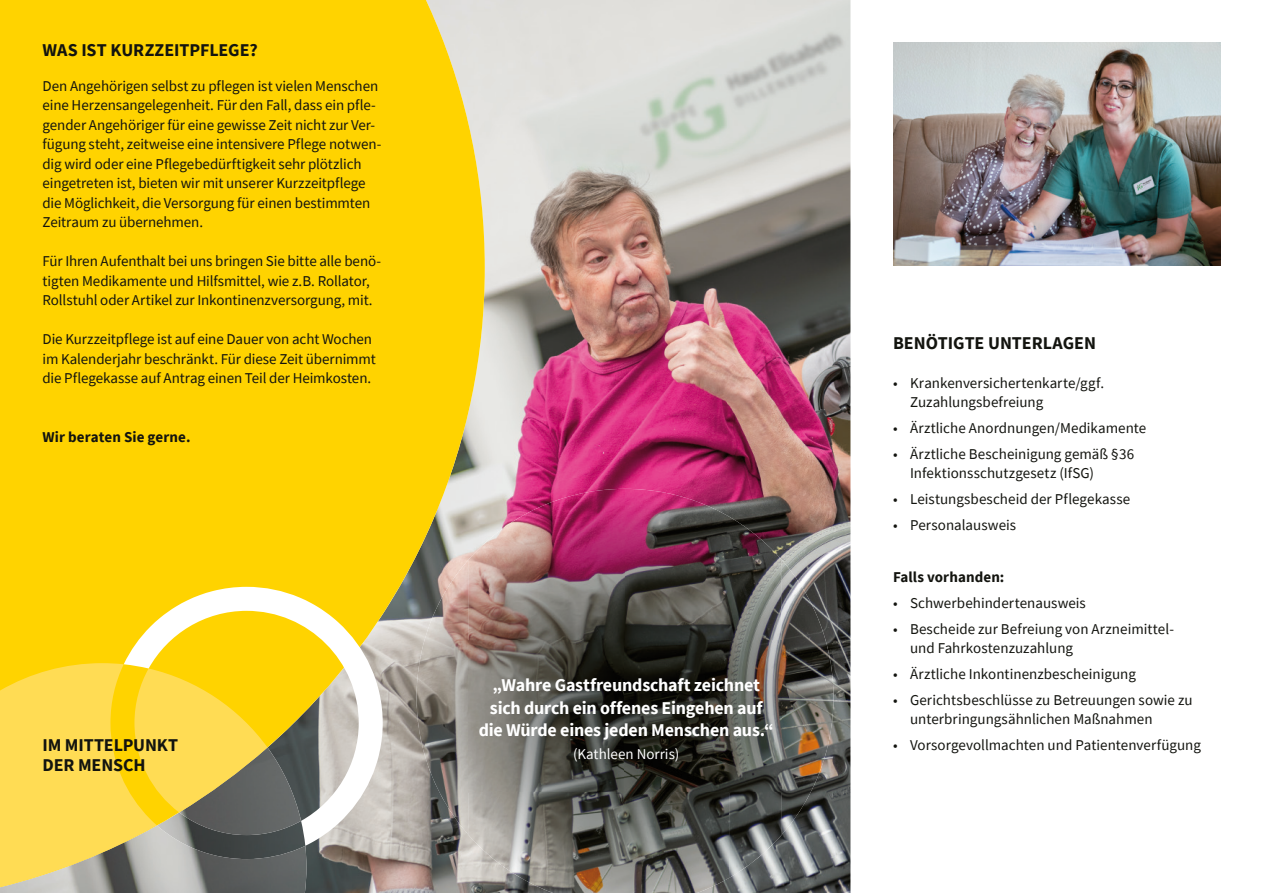
<style>
.page{position:relative;width:1263px;height:893px;background:#fff}
.page>*{position:absolute;margin:0;border:0;box-sizing:border-box;transform-origin:0 0}
.t1{font:700 18px/22.5px "Source Sans Pro";letter-spacing:-.01em;color:#fff;text-align:center}
.t2{font:700 18px/19.8px "Source Sans Pro";letter-spacing:-.005em;color:#13140f}
.t3{font:15px/19.5px "Source Sans Pro";letter-spacing:-.005em;color:#13140f}
.t4{font:700 15px "Source Sans Pro";letter-spacing:.005em;color:#13140f}
.t5{font:15px "Source Sans Pro";color:#fff}
</style>
<div class="page">
<img style="left:485px;top:0;width:365px;height:893px">
<img style="left:893px;top:43px;width:327px;height:223px">
<img style="left:485px;top:489px;width:297px;height:303px">
<img style="left:781px;top:559px;width:52px;height:276px">
<img style="left:485px;top:792px;width:244px;height:101px">
<img style="left:729px;top:792px;width:53px;height:86px">
<svg style="left:0;top:0;width:485px;height:893px;background:#f1cb16"></svg>
<img style="left:0;top:846px;width:306px;height:47px">
<svg style="left:0;top:663px;width:267px;height:224px;background:#e2c75c"></svg>
<svg style="left:124px;top:587px;width:259px;height:259px"></svg>
<p class="t2" style="left:43px;top:40px;width:217px">WAS IST KURZZEITPFLEGE?</p>
<p class="t3" style="left:43px;top:76px;width:340px">Den Angehörigen selbst zu pflegen ist vielen Menschen eine Herzensangelegenheit. Für den Fall, dass ein pfle&shy;gender Angehöriger für eine gewisse Zeit nicht zur Ver&shy;fügung steht, zeitweise eine intensivere Pflege notwen&shy;dig wird oder eine Pflegebedürftigkeit sehr plötzlich eingetreten ist, bieten wir mit unserer Kurzzeitpflege die Möglichkeit, die Versorgung für einen bestimmten Zeitraum zu übernehmen.</p>
<p class="t3" style="left:43px;top:251px;width:340px">Für Ihren Aufenthalt bei uns bringen Sie bitte alle benö&shy;tigten Medikamente und Hilfsmittel, wie z. B. Rollator,<br>Rollstuhl oder Artikel zur Inkontinenzversorgung, mit.</p>
<p class="t3" style="left:43px;top:329px;width:335px">Die Kurzzeitpflege ist auf eine Dauer von acht Wochen im Kalenderjahr beschränkt. Für diese Zeit übernimmt die Pflegekasse auf Antrag einen Teil der Heimkosten.</p>
<p class="t4" style="left:43px;top:426px;width:149px">Wir beraten Sie gerne.</p>
<p class="t2" style="left:43px;top:735px;width:137px">IM MITTELPUNKT<br>DER MENSCH</p>
<p class="t1" style="left:479px;top:673px;width:296px">„Wahre Gastfreundschaft zeichnet sich durch ein offenes Eingehen auf die Würde eines jeden Menschen aus.“</p>
<p class="t5" style="left:573px;top:744px;width:108px">(Kathleen Norris)</p>
<p class="t2" style="left:893px;top:332px;width:205px">BENÖTIGTE UNTERLAGEN</p>
<p class="t3" style="left:910px;top:373px;width:196px;text-indent:-17px">• Krankenversichertenkarte/ggf.<br>Zuzahlungsbefreiung</p>
<p class="t3" style="left:893px;top:418px;width:255px">• Ärztliche Anordnungen/Medikamente</p>
<p class="t3" style="left:910px;top:444px;width:226px;text-indent:-17px">• Ärztliche Bescheinigung gemäß § 36<br>Infektionsschutzgesetz (IfSG)</p>
<p class="t3" style="left:893px;top:489px;width:239px">• Leistungsbescheid der Pflegekasse</p>
<p class="t3" style="left:893px;top:515px;width:125px">• Personalausweis</p>
<p class="t4" style="left:893px;top:567px;width:113px">Falls vorhanden:</p>
<p class="t3" style="left:893px;top:593px;width:194px">• Schwerbehindertenausweis</p>
<p class="t3" style="left:910px;top:619px;width:266px;text-indent:-17px">• Bescheide zur Befreiung von Arzneimittel&shy;und Fahrkostenzuzahlung</p>
<p class="t3" style="left:893px;top:664px;width:244px">• Ärztliche Inkontinenzbescheinigung</p>
<p class="t3" style="left:910px;top:690px;width:284px;text-indent:-17px">• Gerichtsbeschlüsse zu Betreuungen sowie zu unterbringungsähnlichen Maßnahmen</p>
<p class="t3" style="left:893px;top:735px;width:309px">• Vorsorgevollmachten und Patientenverfügung</p>
</div>
